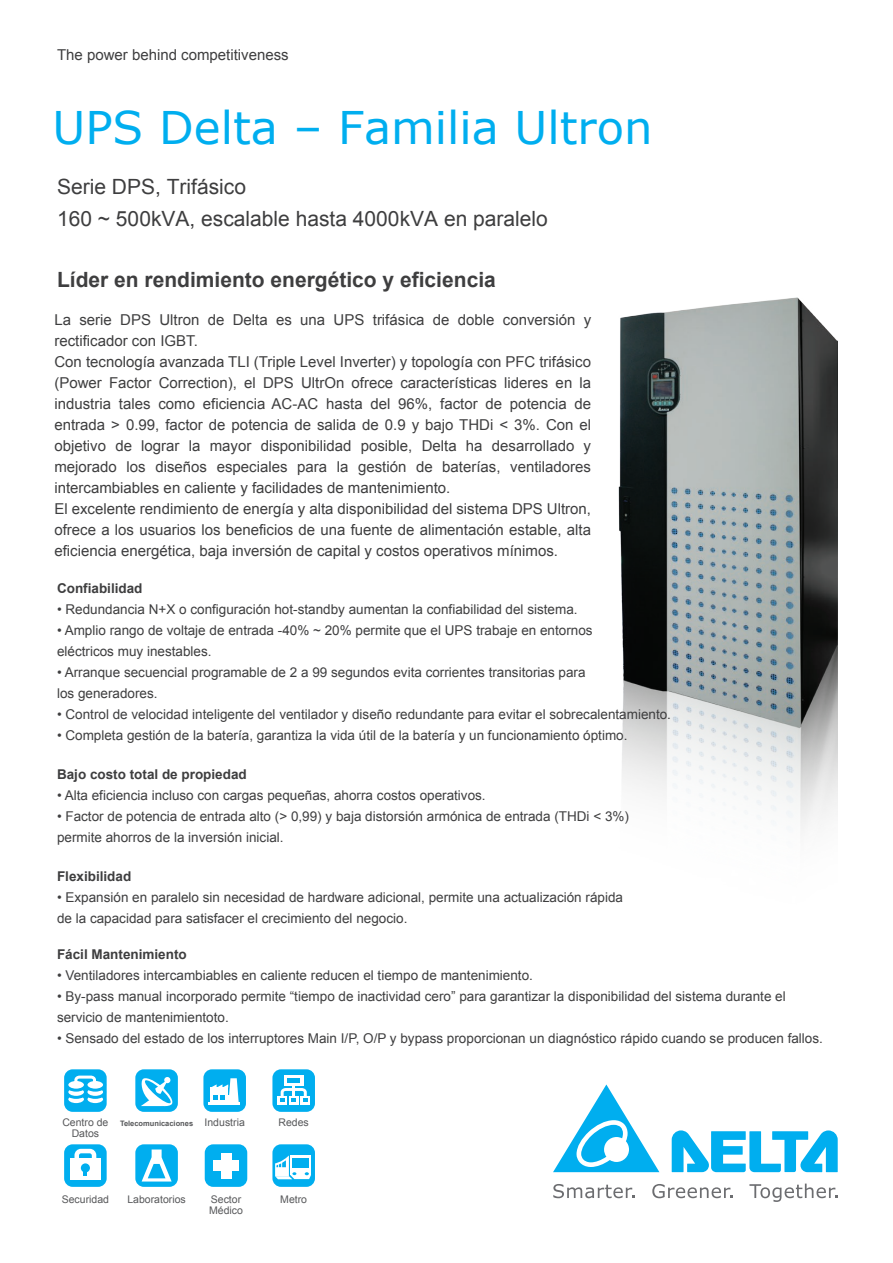
<style>
.page{position:relative;width:893px;height:1263px;background:#fff}
.page>*{position:absolute;margin:0;border:0;box-sizing:border-box;transform-origin:0 0}
.t1{font:45px "Verdana";color:#00aeef}
.t2{font:21px/31.5px "Arial";color:#3e3e3f}
.t3{font:700 21px "Arial";color:#3e3e3f}
.t4{font:15px/21px "Arial";color:#3e3e3f}
.t5{font:13.5px/21px "Arial";color:#3e3e3f}
.t6{font:700 13.5px "Arial";color:#3e3e3f}
.t7{font:10.5px/10.5px "Arial";color:#57585a;text-align:center}
.t8{font:700 7.5px "Arial";color:#57585a}
</style>
<div class="page">
<div style="left:64px;top:1144px;width:43px;height:43px;background:#00aeef;border-radius:9px"></div>
<div style="left:74px;top:1149px;width:22px;height:23px;border:4px solid #fff;border-radius:4px"></div>
<div style="left:70px;top:1159px;width:31px;height:21px;background:#fff"></div>
<div style="left:81px;top:1163px;width:9px;height:9px;background:#00aeef;border-radius:50%"></div>
<div style="left:135px;top:1144px;width:43px;height:43px;background:#00aeef;border-radius:9px"></div>
<svg style="left:142px;top:1149px;width:30px;height:32px"></svg>
<div style="left:135px;top:1069px;width:43px;height:43px;background:#00aeef;border-radius:9px"></div>
<svg style="left:141px;top:1077px;width:32px;height:30px"></svg>
<div style="left:64px;top:1069px;width:43px;height:43px;background:#00aeef;border-radius:9px"></div>
<div style="left:67px;top:1094px;width:19px;height:10px;background:#fff;border-radius:50%"></div>
<div style="left:65px;top:1092px;width:22px;height:14px;border:3px solid #00aeef;border-radius:50%"></div>
<div style="left:67px;top:1087px;width:19px;height:10px;background:#fff;border-radius:50%"></div>
<div style="left:65px;top:1085px;width:22px;height:14px;border:3px solid #00aeef;border-radius:50%"></div>
<svg style="left:67px;top:1079px;width:19px;height:11px"></svg>
<div style="left:65px;top:1078px;width:22px;height:14px;border:3px solid #00aeef;border-radius:50%"></div>
<svg style="left:86px;top:1094px;width:19px;height:10px"></svg>
<div style="left:84px;top:1092px;width:22px;height:14px;border:3px solid #00aeef;border-radius:50%"></div>
<div style="left:86px;top:1087px;width:19px;height:10px;background:#fff;border-radius:50%"></div>
<div style="left:84px;top:1085px;width:22px;height:14px;border:3px solid #00aeef;border-radius:50%"></div>
<svg style="left:86px;top:1079px;width:19px;height:11px"></svg>
<div style="left:84px;top:1078px;width:22px;height:14px;border:3px solid #00aeef;border-radius:50%"></div>
<svg style="left:74px;top:1075px;width:22px;height:12px"></svg>
<div style="left:203px;top:1069px;width:43px;height:43px;background:#00aeef;border-radius:9px"></div>
<hr style="left:209px;top:1102px;width:31px;height:3px;background:#fff">
<svg style="left:211px;top:1078px;width:28px;height:24px"></svg>
<div style="left:272px;top:1069px;width:43px;height:43px;background:#00aeef;border-radius:9px"></div>
<svg style="left:284px;top:1075px;width:19px;height:10px"></svg>
<hr style="left:288px;top:1078px;width:12px;height:4px;background:#00aeef">
<div style="left:277px;top:1096px;width:10px;height:9px;background:#fff"></div>
<div style="left:289px;top:1096px;width:9px;height:9px;background:#fff"></div>
<div style="left:300px;top:1096px;width:10px;height:9px;background:#fff"></div>
<svg style="left:280px;top:1085px;width:28px;height:17px"></svg>
<div style="left:272px;top:1144px;width:43px;height:43px;background:#00aeef;border-radius:9px"></div>
<svg style="left:275px;top:1155px;width:36px;height:24px"></svg>
<div style="left:205px;top:1144px;width:42px;height:43px;background:#00aeef;border-radius:9px"></div>
<div style="left:221px;top:1153px;width:10px;height:25px;background:#fff"></div>
<div style="left:213px;top:1160px;width:26px;height:11px;background:#fff"></div>
<svg style="left:672px;top:1130px;width:166px;height:42px"></svg>
<svg style="left:553px;top:1084px;width:106px;height:88px"></svg>
<svg style="left:553px;top:1184px;width:81px;height:14px"></svg>
<svg style="left:652px;top:1184px;width:81px;height:14px"></svg>
<svg style="left:749px;top:1183px;width:89px;height:19px"></svg>
<img style="left:618px;top:298px;width:219px;height:533px">
<p class="t4" style="left:57px;top:45px;width:233px">The power behind competitiveness</p>
<h1 class="t1" style="left:53px;top:97px;width:602px">UPS Delta – Familia Ultron</h1>
<h2 class="t2" style="left:57px;top:171px;width:492px">Serie DPS, Trifásico<br>160 ~ 500kVA, escalable hasta 4000kVA en paralelo</h2>
<h2 class="t3" style="left:57px;top:266px;width:440px">Líder en rendimiento energético y eficiencia</h2>
<p class="t4" style="left:54px;top:309px;width:538px">La serie DPS Ultron de Delta es una UPS trifásica de doble conversión y rectificador con IGBT.<br>Con tecnología avanzada TLI (Triple Level Inverter) y topología con PFC trifásico (Power Factor Correction), el DPS UltrOn ofrece características lideres en la industria tales como eficiencia AC-AC hasta del 96%, factor de potencia de entrada &gt; 0.99, factor de potencia de salida de 0.9 y bajo THDi &lt; 3%. Con el objetivo de lograr la mayor disponibilidad posible, Delta ha desarrollado y mejorado los diseños especiales para la gestión de baterías, ventiladores intercambiables en caliente y facilidades de mantenimiento.<br>El excelente rendimiento de energía y alta disponibilidad del sistema DPS Ultron, ofrece a los usuarios los beneficios de una fuente de alimentación estable, alta eficiencia energética, baja inversión de capital y costos operativos mínimos.</p>
<p class="t6" style="left:57px;top:579px;width:87px">Confiabilidad</p>
<p class="t5" style="left:57px;top:598px;width:522px">• Redundancia N+X o configuración hot-standby aumentan la confiabilidad del sistema.</p>
<p class="t5" style="left:57px;top:619px;width:537px">• Amplio rango de voltaje de entrada -40% ~ 20% permite que el UPS trabaje en entornos eléctricos muy inestables.</p>
<p class="t5" style="left:57px;top:661px;width:530px">• Arranque secuencial programable de 2 a 99 segundos evita corrientes transitorias para los generadores.</p>
<p class="t5" style="left:57px;top:703px;width:616px">• Control de velocidad inteligente del ventilador y diseño redundante para evitar el sobrecalentamiento.</p>
<p class="t5" style="left:57px;top:725px;width:572px">• Completa gestión de la batería, garantiza la vida útil de la batería y un funcionamiento óptimo.</p>
<p class="t6" style="left:57px;top:765px;width:191px">Bajo costo total de propiedad</p>
<p class="t5" style="left:57px;top:785px;width:430px">• Alta eficiencia incluso con cargas pequeñas, ahorra costos operativos.</p>
<p class="t5" style="left:57px;top:806px;width:573px">• Factor de potencia de entrada alto (&gt; 0,99) y baja distorsión armónica de entrada (THDi &lt; 3%) permite ahorros de la inversión inicial.</p>
<p class="t6" style="left:57px;top:867px;width:76px">Flexibilidad</p>
<p class="t5" style="left:57px;top:887px;width:567px">• Expansión en paralelo sin necesidad de hardware adicional, permite una actualización rápida de la capacidad para satisfacer el crecimiento del negocio.</p>
<p class="t6" style="left:57px;top:945px;width:131px">Fácil Mantenimiento</p>
<p class="t5" style="left:57px;top:965px;width:477px">• Ventiladores intercambiables en caliente reducen el tiempo de mantenimiento.</p>
<p class="t5" style="left:57px;top:986px;width:730px">• By-pass manual incorporado permite “tiempo de inactividad cero” para garantizar la disponibilidad del sistema durante el servicio de mantenimientoto.</p>
<p class="t5" style="left:57px;top:1028px;width:767px">• Sensado del estado de los interruptores Main I/P, O/P y bypass proporcionan un diagnóstico rápido cuando se producen fallos.</p>
<p class="t7" style="left:62px;top:1117px;width:48px">Centro de<br>Datos</p>
<p class="t7" style="left:205px;top:1117px;width:42px">Industria</p>
<p class="t8" style="left:120px;top:1119px;width:75px">Telecomunicaciones</p>
<p class="t7" style="left:279px;top:1117px;width:32px">Redes</p>
<p class="t7" style="left:62px;top:1194px;width:49px">Securidad</p>
<p class="t7" style="left:209px;top:1194px;width:35px;text-align:left">Sector<br>Médico</p>
<p class="t7" style="left:127px;top:1194px;width:60px">Laboratorios</p>
<p class="t7" style="left:280px;top:1194px;width:28px">Metro</p>
</div>
